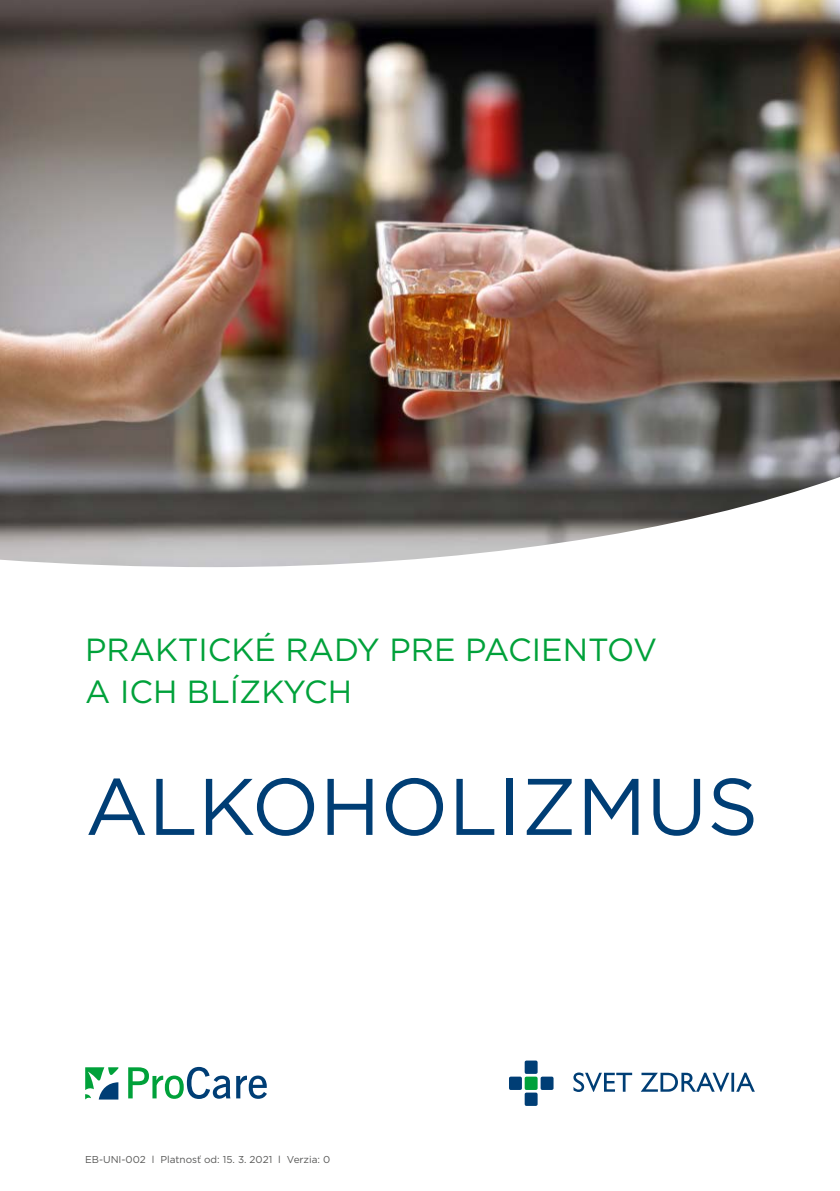
<style>
.page{position:relative;width:840px;height:1191px;background:#fff}
.page>*{position:absolute;margin:0;border:0;box-sizing:border-box;transform-origin:0 0}
.t1{font:80px "Gotham";color:#003e75}
.t2{font:32px/42px "Gotham";color:#00a13a}
.t3{font:10px "Gotham";color:#575756}
</style>
<div class="page">
<img style="left:0;top:0;width:839px;height:567px">
<svg style="left:85px;top:1067px;width:33px;height:32px"></svg>
<svg style="left:128px;top:1067px;width:102px;height:32px"></svg>
<svg style="left:236px;top:1075px;width:31px;height:23px"></svg>
<svg style="left:573px;top:1072px;width:181px;height:20px"></svg>
<div style="left:524px;top:1060px;width:13px;height:13px;background:#003e75;border-radius:2px"></div>
<div style="left:524px;top:1076px;width:13px;height:14px;background:#00a13a;border-radius:2px"></div>
<div style="left:540px;top:1076px;width:13px;height:14px;background:#003e75;border-radius:2px"></div>
<div style="left:508px;top:1076px;width:13px;height:14px;background:#003e75;border-radius:2px"></div>
<div style="left:524px;top:1092px;width:13px;height:14px;background:#003e75;border-radius:2px"></div>
<h2 class="t2" style="left:85px;top:628px;width:573px">PRAKTICKÉ RADY PRE PACIENTOV<br>A ICH BLÍZKYCH</h2>
<h1 class="t1" style="left:85px;top:763px;width:674px">ALKOHOLIZMUS</h1>
<p class="t3" style="left:85px;top:1153px;width:246px">EB-UNI-002 l Platnosť od: 15. 3. 2021 l Verzia: 0</p>
</div>
